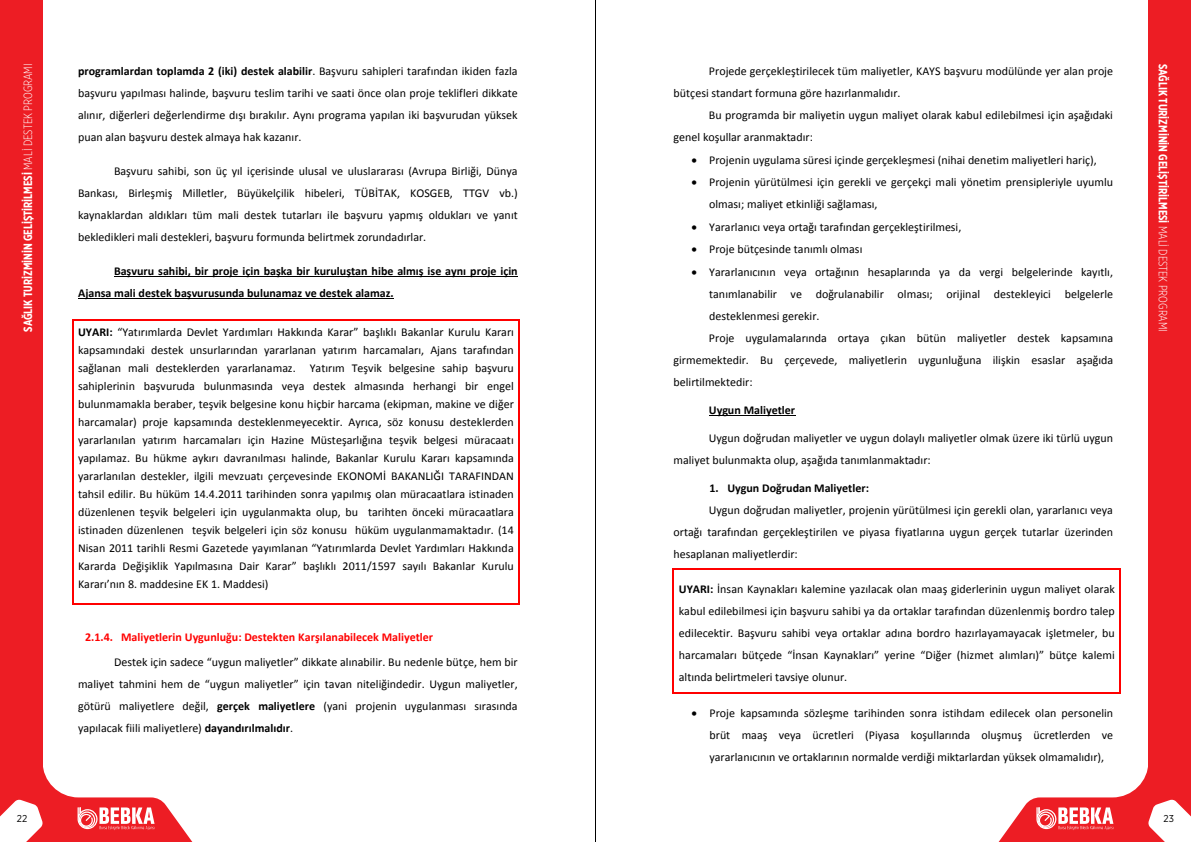
<style>
.page{position:relative;width:1191px;height:842px;background:#fff}
.page>*{position:absolute;margin:0;border:0;box-sizing:border-box;transform-origin:0 0}
.t1{font:12px/22px "Calibri";color:#000;text-align:justify}
.t2{font:700 12px/22px "Calibri";color:#000}
.t3{font:700 12px "Gotham X Narrow";color:#fff}
.t4{font:700 12px "Calibri";color:#f00}
.t5{font:10px "Gotham Narrow";color:#000}
.s1{font-weight:300}
.s2{font-weight:700}
</style>
<div class="page">
<hr style="left:114px;top:276px;width:403px;height:1px;background:#000">
<hr style="left:78px;top:298px;width:316px;height:1px;background:#000">
<hr style="left:73px;top:320px;width:445px;height:1px;background:#f00">
<hr style="left:72px;top:321px;width:1px;height:282px;background:#f00">
<hr style="left:73px;top:603px;width:445px;height:2px;background:#f00">
<hr style="left:518px;top:321px;width:2px;height:282px;background:#f00">
<hr style="left:709px;top:415px;width:86px;height:1px;background:#000">
<hr style="left:674px;top:568px;width:445px;height:2px;background:#f00">
<hr style="left:673px;top:570px;width:1px;height:122px;background:#f00">
<hr style="left:674px;top:692px;width:445px;height:1px;background:#f00">
<hr style="left:1119px;top:570px;width:1px;height:122px;background:#f00">
<div style="left:0;top:0;width:43px;height:842px;background:#ed1d24"></div>
<div style="left:1148px;top:0;width:43px;height:842px;background:#ed1d24"></div>
<svg style="left:0;top:767px;width:193px;height:75px"></svg>
<svg style="left:998px;top:767px;width:193px;height:75px"></svg>
<hr style="left:595px;top:0;width:1px;height:842px;background:#000">
<p class="t3" style="left:21px;top:332px;width:269px;rotate:-90deg">SAĞLIK TURİZMİNİN GELİŞTİRİLMESİ <span class="s1">MALİ DESTEK PROGRAMI</span></p>
<p class="t3" style="left:1170px;top:64px;width:269px;rotate:90deg">SAĞLIK TURİZMİNİN GELİŞTİRİLMESİ <span class="s1">MALİ DESTEK PROGRAMI</span></p>
<p class="t1" style="left:78px;top:60px;width:441px"><span class="s2">programlardan toplamda 2 (iki) destek alabilir</span>. Başvuru sahipleri tarafından ikiden fazla başvuru yapılması halinde, başvuru teslim tarihi ve saati önce olan proje teklifleri dikkate alınır, diğerleri değerlendirme dışı bırakılır. Aynı programa yapılan iki başvurudan yüksek puan alan başvuru destek almaya hak kazanır.</p>
<p class="t1" style="left:78px;top:160px;width:441px;text-indent:36px">Başvuru sahibi, son üç yıl içerisinde ulusal ve uluslararası (Avrupa Birliği, Dünya Bankası, Birleşmiş Milletler, Büyükelçilik hibeleri, TÜBİTAK, KOSGEB, TTGV vb.) kaynaklardan aldıkları tüm mali destek tutarları ile başvuru yapmış oldukları ve yanıt bekledikleri mali destekleri, başvuru formunda belirtmek zorundadırlar.</p>
<p class="t2" style="left:78px;top:260px;width:441px;text-indent:36px">Başvuru sahibi, bir proje için başka bir kuruluştan hibe almış ise aynı proje için<br>Ajansa mali destek başvurusunda bulunamaz ve destek alamaz.</p>
<p class="t1" style="left:78px;top:323px;width:437px;line-height:18px"><span class="s2">UYARI:</span> “Yatırımlarda Devlet Yardımları Hakkında Karar” başlıklı Bakanlar Kurulu Kararı kapsamındaki destek unsurlarından yararlanan yatırım harcamaları, Ajans tarafından sağlanan mali desteklerden yararlanamaz. Yatırım Teşvik belgesine sahip başvuru sahiplerinin başvuruda bulunmasında veya destek almasında herhangi bir engel bulunmamakla beraber, teşvik belgesine konu hiçbir harcama (ekipman, makine ve diğer harcamalar) proje kapsamında desteklenmeyecektir. Ayrıca, söz konusu desteklerden yararlanılan yatırım harcamaları için Hazine Müsteşarlığına teşvik belgesi müracaatı yapılamaz. Bu hükme aykırı davranılması halinde, Bakanlar Kurulu Kararı kapsamında yararlanılan destekler, ilgili mevzuatı çerçevesinde EKONOMİ BAKANLIĞI TARAFINDAN tahsil edilir. Bu hüküm 14.4.2011 tarihinden sonra yapılmış olan müracaatlara istinaden düzenlenen teşvik belgeleri için uygulanmakta olup, bu tarihten önceki müracaatlara istinaden düzenlenen teşvik belgeleri için söz konusu hüküm uygulanmamaktadır. (14<br>Nisan 2011 tarihli Resmi Gazetede yayımlanan “Yatırımlarda Devlet Yardımları Hakkında Kararda Değişiklik Yapılmasına Dair Karar” başlıklı 2011/1597 sayılı Bakanlar Kurulu Kararı’nın 8. maddesine EK 1. Maddesi)</p>
<p class="t1" style="left:673px;top:60px;width:441px;text-indent:35px">Projede gerçekleştirilecek tüm maliyetler, KAYS başvuru modülünde yer alan proje bütçesi standart formuna göre hazırlanmalıdır.</p>
<p class="t1" style="left:673px;top:104px;width:441px;text-indent:35px">Bu programda bir maliyetin uygun maliyet olarak kabul edilebilmesi için aşağıdaki genel koşullar aranmaktadır:</p>
<p class="t1" style="left:691px;top:149px;width:407px">• Projenin uygulama süresi içinde gerçekleşmesi (nihai denetim maliyetleri hariç),</p>
<p class="t1" style="left:709px;top:171px;width:405px;text-indent:-18px">• Projenin yürütülmesi için gerekli ve gerçekçi mali yönetim prensipleriyle uyumlu olması; maliyet etkinliği sağlaması,</p>
<p class="t1" style="left:691px;top:216px;width:271px">• Yararlanıcı veya ortağı tarafından gerçekleştirilmesi,</p>
<p class="t1" style="left:691px;top:238px;width:172px">• Proje bütçesinde tanımlı olması</p>
<p class="t1" style="left:691px;top:261px;width:423px">• Yararlanıcının veya ortağının hesaplarında ya da vergi belgelerinde kayıtlı,</p>
<p class="t1" style="left:709px;top:283px;width:405px">tanımlanabilir ve doğrulanabilir olması; orijinal destekleyici belgelerle</p>
<p class="t1" style="left:709px;top:305px;width:112px">desteklenmesi gerekir.</p>
<p class="t1" style="left:709px;top:327px;width:406px">Proje uygulamalarında ortaya çıkan bütün maliyetler destek kapsamına</p>
<p class="t1" style="left:673px;top:349px;width:441px">girmemektedir. Bu çerçevede, maliyetlerin uygunluğuna ilişkin esaslar aşağıda</p>
<p class="t1" style="left:673px;top:371px;width:81px">belirtilmektedir:</p>
<p class="t2" style="left:709px;top:399px;width:88px">Uygun Maliyetler</p>
<p class="t1" style="left:673px;top:427px;width:441px;text-indent:35px">Uygun doğrudan maliyetler ve uygun dolaylı maliyetler olmak üzere iki türlü uygun maliyet bulunmakta olup, aşağıda tanımlanmaktadır:</p>
<p class="t2" style="left:709px;top:477px;width:161px">1. Uygun Doğrudan Maliyetler:</p>
<p class="t1" style="left:673px;top:499px;width:441px;text-indent:35px">Uygun doğrudan maliyetler, projenin yürütülmesi için gerekli olan, yararlanıcı veya ortağı tarafından gerçekleştirilen ve piyasa fiyatlarına uygun gerçek tutarlar üzerinden hesaplanan maliyetlerdir:</p>
<p class="t1" style="left:679px;top:578px;width:437px"><span class="s2">UYARI:</span> İnsan Kaynakları kalemine yazılacak olan maaş giderlerinin uygun maliyet olarak kabul edilebilmesi için başvuru sahibi ya da ortaklar tarafından düzenlenmiş bordro talep edilecektir. Başvuru sahibi veya ortaklar adına bordro hazırlayamayacak işletmeler, bu harcamaları bütçede “İnsan Kaynakları” yerine “Diğer (hizmet alımları)” bütçe kalemi altında belirtmeleri tavsiye olunur.</p>
<p class="t1" style="left:709px;top:702px;width:405px;text-indent:-18px">• Proje kapsamında sözleşme tarihinden sonra istihdam edilecek olan personelin brüt maaş veya ücretleri (Piyasa koşullarında oluşmuş ücretlerden ve yararlanıcının ve ortaklarının normalde verdiği miktarlardan yüksek olmamalıdır),</p>
<p class="t4" style="left:85px;top:629px;width:349px">2.1.4. Maliyetlerin Uygunluğu: Destekten Karşılanabilecek Maliyetler</p>
<p class="t1" style="left:78px;top:651px;width:441px;text-indent:36px">Destek için sadece “uygun maliyetler” dikkate alınabilir. Bu nedenle bütçe, hem bir maliyet tahmini hem de “uygun maliyetler” için tavan niteliğindedir. Uygun maliyetler, götürü maliyetlere değil, <span class="s2">gerçek maliyetlere</span> (yani projenin uygulanması sırasında yapılacak fiili maliyetlere) <span class="s2">dayandırılmalıdır</span>.</p>
<p class="t5" style="left:17px;top:812px;width:12px">22</p>
<p class="t5" style="left:1163px;top:812px;width:12px">23</p>
</div>
